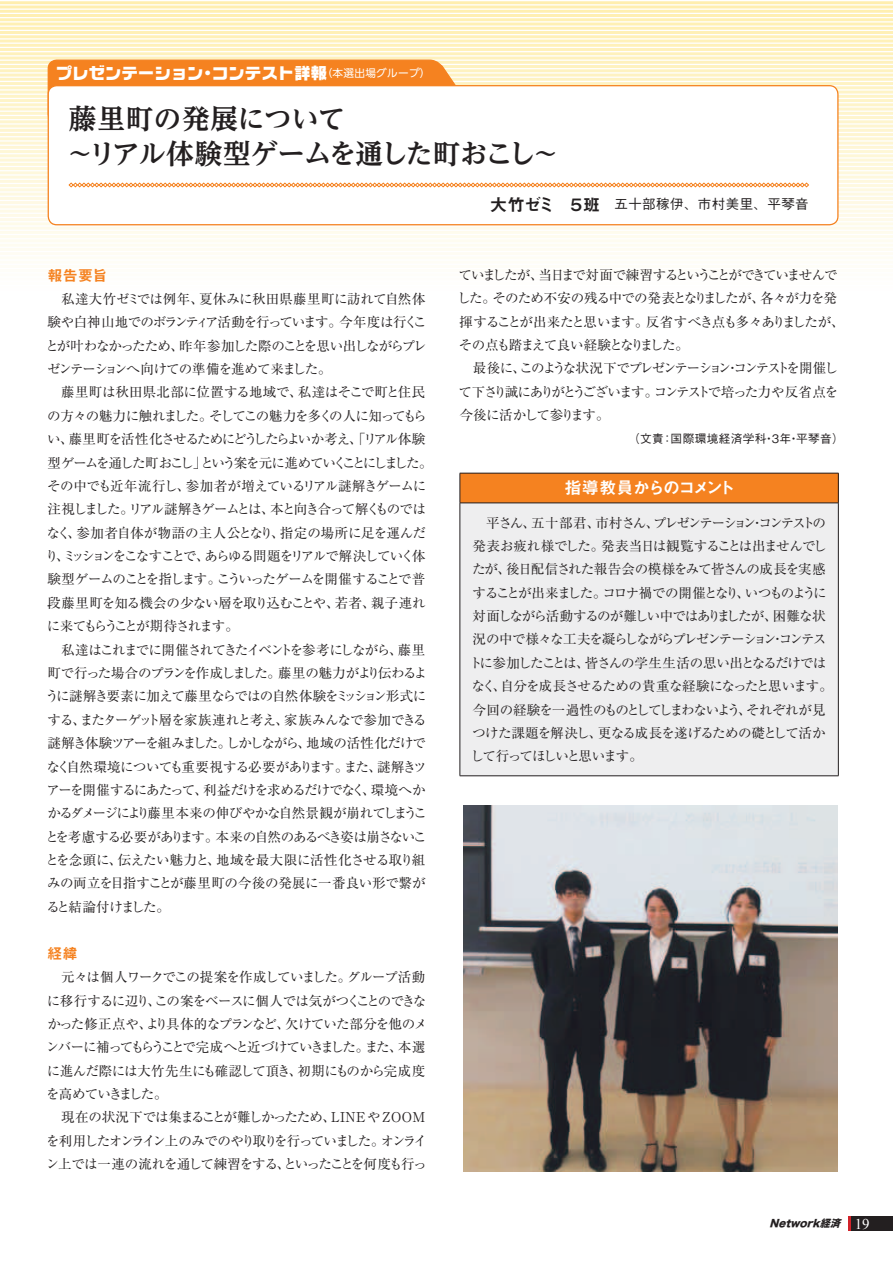
<style>
.page{position:relative;width:893px;height:1263px;background:#fff}
.page>*{position:absolute;margin:0;border:0;box-sizing:border-box;transform-origin:0 0}
.t1{font:700 27.6px/35.1px "UD Reimin Pro";letter-spacing:-.02em;color:#231f20}
.t2{font:16.95px "Midashi Go Pro MB31";letter-spacing:-.105em;color:#fff}
.t3{font:15.9px "NIS WNKS L10 S10 83 pv RKSJ H";letter-spacing:.03em;color:#fff}
.t4{font:14.85px "Midashi Go Pro MB31";letter-spacing:.03em;color:#f58220}
.t5{font:13.5px/23.4px "Ryumin Pro";letter-spacing:-.075em;color:#231f20}
.t6{font:13.5px/23.4px "Ryumin Pro";letter-spacing:-.095em;color:#231f20}
.t7{font:500 13.5px "Gothic BBB Pro";letter-spacing:.03em;color:#231f20}
.t8{font:500 11.7px "Gothic BBB Pro";letter-spacing:.03em;color:#231f20}
.t9{font:italic 10.05px "Hira Kaku Std W8";color:#231f20}
.s1{font-family:"UD Shin Go Pro";font-size:10.65px}
.s2{font-family:"Midashi Go Pro MB31";font-weight:400;font-size:16.95px}
.s3{font-family:"Times New Roman";font-style:normal;font-size:14.85px;color:#fff}
</style>
<div class="page">
<svg style="left:0;top:1px;width:893px;height:257px"></svg>
<hr style="left:0;top:4px;width:893px;height:2px;background:#fff">
<hr style="left:0;top:9px;width:893px;height:1px;background:#fff">
<hr style="left:0;top:13px;width:893px;height:1px;background:#fff">
<hr style="left:0;top:17px;width:893px;height:1px;background:#fff">
<hr style="left:0;top:21px;width:893px;height:2px;background:#fff">
<hr style="left:0;top:26px;width:893px;height:1px;background:#fff">
<hr style="left:0;top:30px;width:893px;height:1px;background:#fff">
<hr style="left:0;top:34px;width:893px;height:1px;background:#fff">
<hr style="left:0;top:38px;width:893px;height:2px;background:#fff">
<hr style="left:0;top:43px;width:893px;height:1px;background:#fff">
<hr style="left:0;top:47px;width:893px;height:1px;background:#fff">
<hr style="left:0;top:51px;width:893px;height:1px;background:#fff">
<hr style="left:0;top:55px;width:893px;height:2px;background:#fff">
<hr style="left:0;top:60px;width:893px;height:1px;background:#fff">
<hr style="left:0;top:64px;width:893px;height:1px;background:#fff">
<hr style="left:0;top:68px;width:893px;height:1px;background:#fff">
<hr style="left:0;top:72px;width:893px;height:2px;background:#fff">
<hr style="left:0;top:77px;width:893px;height:1px;background:#fff">
<hr style="left:0;top:81px;width:893px;height:1px;background:#fff">
<hr style="left:0;top:85px;width:893px;height:1px;background:#fff">
<hr style="left:0;top:89px;width:893px;height:2px;background:#fff">
<hr style="left:0;top:94px;width:893px;height:1px;background:#fff">
<hr style="left:0;top:98px;width:893px;height:1px;background:#fff">
<hr style="left:0;top:102px;width:893px;height:1px;background:#fff">
<hr style="left:0;top:106px;width:893px;height:2px;background:#fff">
<hr style="left:0;top:111px;width:893px;height:1px;background:#fff">
<hr style="left:0;top:115px;width:893px;height:1px;background:#fff">
<hr style="left:0;top:119px;width:893px;height:1px;background:#fff">
<hr style="left:0;top:123px;width:893px;height:2px;background:#fff">
<hr style="left:0;top:128px;width:893px;height:1px;background:#fff">
<hr style="left:0;top:132px;width:893px;height:1px;background:#fff">
<hr style="left:0;top:136px;width:893px;height:1px;background:#fff">
<hr style="left:0;top:140px;width:893px;height:2px;background:#fff">
<hr style="left:0;top:145px;width:893px;height:1px;background:#fff">
<hr style="left:0;top:149px;width:893px;height:1px;background:#fff">
<hr style="left:0;top:153px;width:893px;height:1px;background:#fff">
<hr style="left:0;top:157px;width:893px;height:2px;background:#fff">
<hr style="left:0;top:162px;width:893px;height:1px;background:#fff">
<hr style="left:0;top:166px;width:893px;height:1px;background:#fff">
<hr style="left:0;top:170px;width:893px;height:1px;background:#fff">
<hr style="left:0;top:174px;width:893px;height:2px;background:#fff">
<hr style="left:0;top:179px;width:893px;height:1px;background:#fff">
<hr style="left:0;top:183px;width:893px;height:1px;background:#fff">
<hr style="left:0;top:187px;width:893px;height:1px;background:#fff">
<hr style="left:0;top:191px;width:893px;height:2px;background:#fff">
<hr style="left:0;top:196px;width:893px;height:1px;background:#fff">
<hr style="left:0;top:200px;width:893px;height:1px;background:#fff">
<hr style="left:0;top:204px;width:893px;height:1px;background:#fff">
<hr style="left:0;top:208px;width:893px;height:2px;background:#fff">
<hr style="left:0;top:213px;width:893px;height:1px;background:#fff">
<hr style="left:0;top:217px;width:893px;height:1px;background:#fff">
<hr style="left:0;top:221px;width:893px;height:1px;background:#fff">
<hr style="left:0;top:225px;width:893px;height:2px;background:#fff">
<hr style="left:0;top:230px;width:893px;height:1px;background:#fff">
<hr style="left:0;top:234px;width:893px;height:1px;background:#fff">
<hr style="left:0;top:238px;width:893px;height:1px;background:#fff">
<hr style="left:0;top:242px;width:893px;height:2px;background:#fff">
<hr style="left:0;top:247px;width:893px;height:1px;background:#fff">
<hr style="left:0;top:251px;width:893px;height:1px;background:#fff">
<hr style="left:0;top:255px;width:893px;height:1px;background:#fff">
<svg style="left:47px;top:59px;width:433px;height:65px;background:#f58d32"></svg>
<div style="left:48px;top:86px;width:790px;height:139px;background:#fff;border-radius:9px"></div>
<div style="left:48px;top:85px;width:790px;height:140px;border:1px solid #f58220;border-radius:9px"></div>
<svg style="left:69px;top:183px;width:740px;height:4px;background:#f8b57b"></svg>
<div style="left:460px;top:473px;width:378px;height:30px;background:#f58220"></div>
<div style="left:460px;top:503px;width:378px;height:273px;background:#eeeeef"></div>
<hr style="left:460px;top:473px;width:378px;height:1px;background:#231f20">
<hr style="left:460px;top:473px;width:1px;height:30px;background:#231f20">
<hr style="left:838px;top:473px;width:1px;height:30px;background:#231f20">
<hr style="left:460px;top:503px;width:378px;height:1px;background:#231f20">
<hr style="left:460px;top:503px;width:1px;height:273px;background:#231f20">
<hr style="left:838px;top:503px;width:1px;height:273px;background:#231f20">
<hr style="left:460px;top:775px;width:378px;height:1px;background:#231f20">
<img style="left:463px;top:806px;width:375px;height:365px">
<div style="left:850px;top:1216px;width:43px;height:15px;background:#231f20"></div>
<svg style="left:848px;top:1216px;width:2px;height:15px"></svg>
<p class="t3" style="left:56px;top:63px;width:376px">プレゼンテーション・コンテスト詳報<span class="s1">（本選出場グループ）</span></p>
<h1 class="t1" style="left:66px;top:101px;width:495px">藤里町の発展について<br>～リアル体験型ゲームを通した町おこし～</h1>
<p class="t7" style="left:490px;top:193px;width:320px"><span class="s2">大竹ゼミ　５班</span>　五十部稼伊、市村美里、平琴音</p>
<p class="t4" style="left:48px;top:263px;width:61px">報告要旨</p>
<p class="t5" style="left:46px;top:286px;width:383px;text-align:justify;text-indent:16px">私達大竹ゼミでは例年、夏休みに秋田県藤里町に訪れて自然体験や白神山地でのボランティア活動を行っています。今年度は行くことが叶わなかったため、昨年参加した際のことを思い出しながらプレゼンテーションへ向けての準備を進めて来ました。</p>
<p class="t5" style="left:45px;top:380px;width:389px;text-indent:16px">藤里町は秋田県北部に位置する地域で、私達はそこで町と住民の方々の魅力に触れました。そしてこの魅力を多くの人に知ってもらい、藤里町を活性化させるためにどうしたらよいか考え、「リアル体験型ゲームを通した町おこし」という案を元に進めていくことにしました。その中でも近年流行し、参加者が増えているリアル謎解きゲームに注視しました。リアル謎解きゲームとは、本と向き合って解くものではなく、参加者自体が物語の主人公となり、指定の場所に足を運んだり、ミッションをこなすことで、あらゆる問題をリアルで解決していく体験型ゲームのことを指します。こういったゲームを開催することで普段藤里町を知る機会の少ない層を取り込むことや、若者、親子連れに来てもらうことが期待されます。</p>
<p class="t5" style="left:46px;top:637px;width:383px;text-indent:16px">私達はこれまでに開催されてきたイベントを参考にしながら、藤里町で行った場合のプランを作成しました。藤里の魅力がより伝わるように謎解き要素に加えて藤里ならではの自然体験をミッション形式にする、またターゲット層を家族連れと考え、家族みんなで参加できる謎解き体験ツアーを組みました。しかしながら、地域の活性化だけでなく自然環境についても重要視する必要があります。また、謎解きツアーを開催するにあたって、利益だけを求めるだけでなく、環境へかかるダメージにより藤里本来の伸びやかな自然景観が崩れてしまうことを考慮する必要があります。本来の自然のあるべき姿は崩さないことを念頭に、伝えたい魅力と、地域を最大限に活性化させる取り組みの両立を目指すことが藤里町の今後の発展に一番良い形で繋がると結論付けました。</p>
<p class="t4" style="left:48px;top:942px;width:32px">経緯</p>
<p class="t5" style="left:46px;top:964px;width:383px;text-indent:15px">元々は個人ワークでこの提案を作成していました。グループ活動に移行するに辺り、この案をベースに個人では気がつくことのできなかった修正点や、より具体的なプランなど、欠けていた部分を他のメンバーに補ってもらうことで完成へと近づけていきました。また、本選に進んだ際には大竹先生にも確認して頂き、初期にものから完成度を高めていきました。</p>
<p class="t5" style="left:46px;top:1105px;width:383px;text-indent:15px">現在の状況下では集まることが難しかったため、LINEやZOOMを利用したオンライン上のみでのやり取りを行っていました。オンライン上では一連の流れを通して練習をする、といったことを何度も行っ</p>
<p class="t6" style="left:457px;top:262px;width:389px">ていましたが、当日まで対面で練習するということができていませんでした。そのため不安の残る中での発表となりましたが、各々が力を発揮することが出来たと思います。反省すべき点も多々ありましたが、その点も踏まえて良い経験となりました。</p>
<p class="t5" style="left:459px;top:356px;width:381px;text-align:justify;text-indent:14px">最後に、このような状況下でプレゼンテーション・コンテストを開催して下さり誠にありがとうございます。コンテストで培った力や反省点を今後に活かして参ります。</p>
<p class="t8" style="left:628px;top:429px;width:217px">（文責：国際環境経済学科・3年・平琴音）</p>
<p class="t2" style="left:564px;top:474px;width:172px">指導教員からのコメント</p>
<p class="t5" style="left:469px;top:510px;width:366px;text-indent:17px">平さん、五十部君、市村さん、プレゼンテーション・コンテストの発表お疲れ様でした。発表当日は観覧することは出ませんでしたが、後日配信された報告会の模様をみて皆さんの成長を実感することが出来ました。コロナ禍での開催となり、いつものように対面しながら活動するのが難しい中ではありましたが、困難な状況の中で様々な工夫を凝らしながらプレゼンテーション・コンテストに参加したことは、皆さんの学生生活の思い出となるだけではなく、自分を成長させるための貴重な経験になったと思います。今回の経験を一過性のものとしてしまわないよう、それぞれが見つけた課題を解決し、更なる成長を遂げるための礎として活かして行ってほしいと思います。</p>
<p class="t9" style="left:770px;top:1218px;width:101px">Network経済 <span class="s3">1 9</span></p>
</div>
